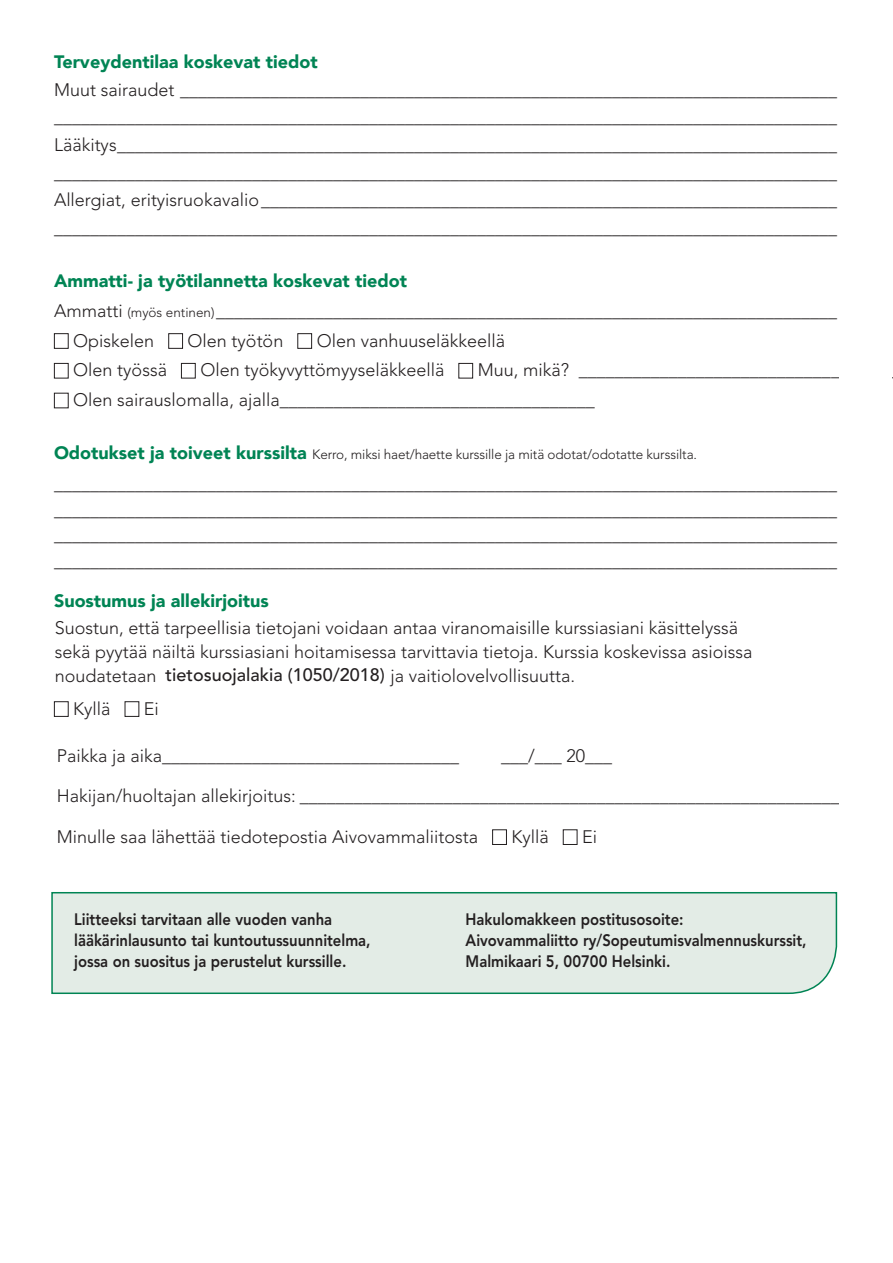
<style>
.page{position:relative;width:893px;height:1263px;background:#fff}
.page>*{position:absolute;margin:0;border:0;box-sizing:border-box;transform-origin:0 0}
.t1{font:300 18px/27.6px "Avenir";color:#231f20;text-align:justify}
.t2{font:900 18px "Avenir";color:#008454}
.t3{font:500 18px "Avenir";color:#231f20}
.t4{font:800 16.5px/21px "Avenir";color:#231f20;scale:.9 1}
.t5{font:300 13.5px "Avenir";letter-spacing:-.01em;color:#231f20}
.s1{font-size:13.5px}
.s2{font-weight:900;font-size:18px;color:#008454}
.s3{font-weight:300}
</style>
<div class="page">
<div style="left:54px;top:333px;width:15px;height:16px;border:1px solid #231f20"></div>
<div style="left:168px;top:333px;width:15px;height:16px;border:1px solid #231f20"></div>
<div style="left:297px;top:333px;width:15px;height:16px;border:1px solid #231f20"></div>
<div style="left:54px;top:363px;width:15px;height:15px;border:1px solid #231f20"></div>
<div style="left:181px;top:363px;width:15px;height:15px;border:1px solid #231f20"></div>
<div style="left:458px;top:363px;width:15px;height:15px;border:1px solid #231f20"></div>
<div style="left:54px;top:393px;width:15px;height:15px;border:1px solid #231f20"></div>
<div style="left:54px;top:701px;width:15px;height:16px;border:1px solid #231f20"></div>
<div style="left:125px;top:701px;width:14px;height:16px;border:1px solid #231f20"></div>
<div style="left:492px;top:829px;width:15px;height:16px;border:1px solid #231f20"></div>
<div style="left:563px;top:829px;width:14px;height:16px;border:1px solid #231f20"></div>
<div style="left:51px;top:892px;width:787px;height:102px;background:#e3ece6"></div>
<p class="t2" style="left:54px;top:46px;width:265px">Terveydentilaa koskevat tiedot</p>
<p class="t1" style="left:54px;top:76px;width:784px">Muut sairaudet _________________________________________________________________________ _______________________________________________________________________________________ Lääkitys ________________________________________________________________________________ _______________________________________________________________________________________ Allergiat, erityisruokavalio ________________________________________________________________ _______________________________________________________________________________________</p>
<p class="t2" style="left:54px;top:265px;width:355px">Ammatti- ja työtilannetta koskevat tiedot</p>
<p class="t1" style="left:54px;top:297px;width:784px">Ammatti <span class="s1">(myös entinen)</span>_____________________________________________________________________</p>
<p class="t1" style="left:73px;top:327px;width:83px">Opiskelen</p>
<p class="t1" style="left:188px;top:327px;width:97px">Olen työtön</p>
<p class="t1" style="left:317px;top:327px;width:190px">Olen vanhuuseläkkeellä</p>
<p class="t1" style="left:73px;top:356px;width:95px">Olen työssä</p>
<p class="t1" style="left:200px;top:356px;width:246px">Olen työkyvyttömyyseläkkeellä</p>
<p class="t1" style="left:73px;top:355px;width:822px;line-height:30px;text-indent:404px">Muu, mikä? ___________________________________<br>Olen sairauslomalla, ajalla___________________________________</p>
<p class="t5" style="left:54px;top:446px;width:645px"><span class="s2">Odotukset ja toiveet kurssilta</span> Kerro, miksi haet/haette kurssille ja mitä odotat/odotatte kurssilta.</p>
<p class="t1" style="left:54px;top:471px;width:784px;line-height:25.5px">_______________________________________________________________________________________ _______________________________________________________________________________________ _______________________________________________________________________________________ _______________________________________________________________________________________</p>
<p class="t2" style="left:54px;top:585px;width:216px">Suostumus ja allekirjoitus</p>
<p class="t1" style="left:55px;top:615px;width:699px;line-height:24px;text-align:left">Suostun, että tarpeellisia tietojani voidaan antaa viranomaisille kurssiasiani käsittelyssä sekä pyytää näiltä kurssiasiani hoitamisessa tarvittavia tietoja. Kurssia koskevissa asioissa noudatetaan</p>
<p class="t3" style="left:165px;top:664px;width:411px">tietosuojalakia (1050/2018) <span class="s3">ja vaitiolovelvollisuutta.</span></p>
<p class="t1" style="left:73px;top:695px;width:39px">Kyllä</p>
<p class="t1" style="left:144px;top:695px;width:16px">Ei</p>
<p class="t1" style="left:57px;top:742px;width:404px">Paikka ja aika_________________________________</p>
<p class="t1" style="left:501px;top:742px;width:113px">___/___ 20___</p>
<p class="t1" style="left:57px;top:782px;width:784px">Hakijan/huoltajan allekirjoitus: ____________________________________________________________</p>
<p class="t1" style="left:57px;top:823px;width:423px">Minulle saa lähettää tiedotepostia Aivovammaliitosta</p>
<p class="t1" style="left:511px;top:823px;width:39px">Kyllä</p>
<p class="t1" style="left:582px;top:823px;width:16px">Ei</p>
<p class="t4" style="left:74px;top:909px;width:331px">Liitteeksi tarvitaan alle vuoden vanha lääkärinlausunto tai kuntoutussuunnitelma, jossa on suositus ja perustelut kurssille.</p>
<p class="t4" style="left:466px;top:909px;width:380px">Hakulomakkeen postitusosoite:<br>Aivovammaliitto ry/Sopeutumisvalmennuskurssit,<br>Malmikaari 5, 00700 Helsinki.</p>
</div>
